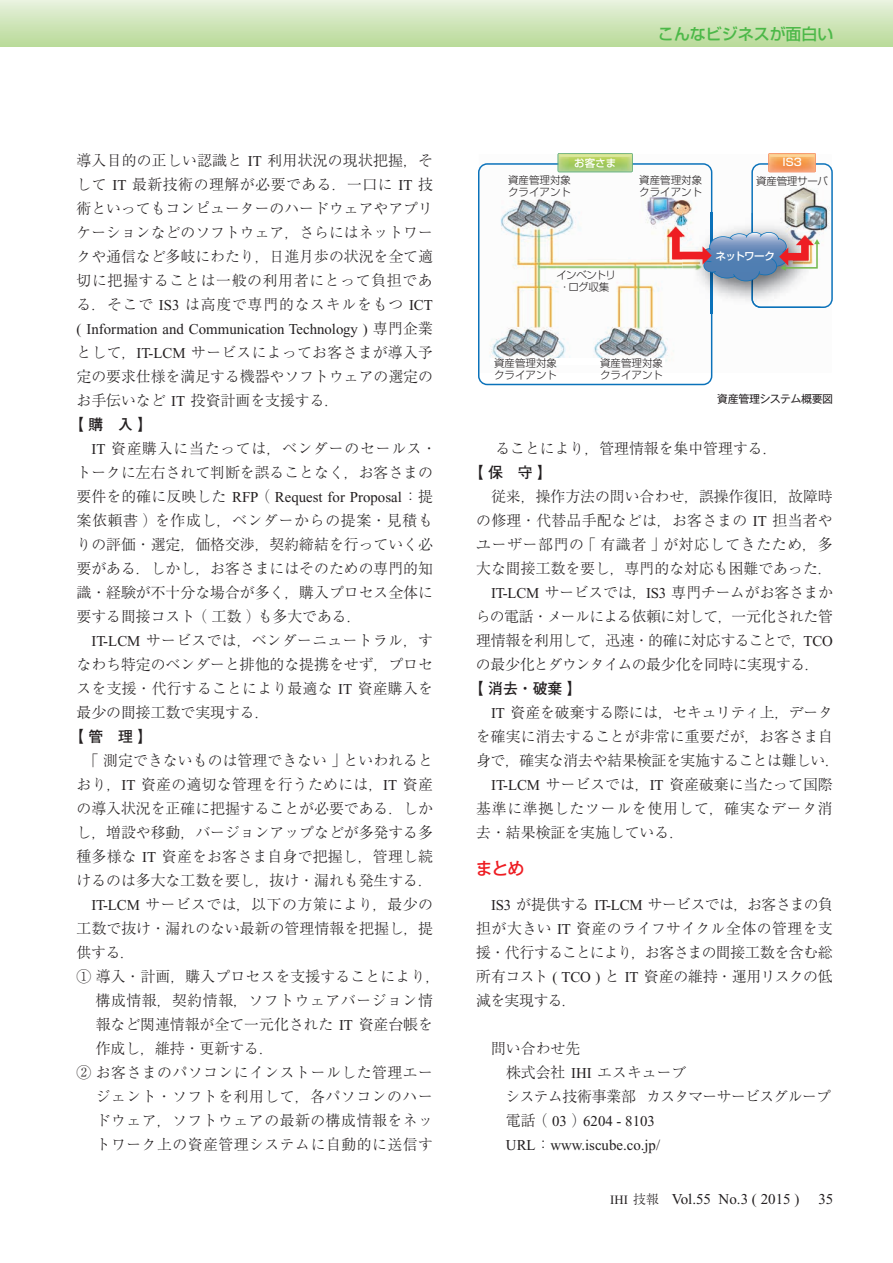
<style>
.page{position:relative;width:893px;height:1263px;background:#fff}
.page>*{position:absolute;margin:0;border:0;box-sizing:border-box;transform-origin:0 0}
.t1{font:500 17.25px "Gothic MB101 Pro";color:#ee1d23}
.t2{font:500 15.9px "Shin Go Pro";color:#4cb848}
.t3{font:300 15px/24px "Ryumin Pro";color:#231f20;text-align:justify}
.t4{font:15px/24px "Times New Roman";color:#231f20}
.t5{font:300 15px "Ryumin Pro";letter-spacing:.035em;color:#231f20}
.t6{font:300 15px/24px "Ryumin Pro";letter-spacing:-.02em;color:#231f20}
.t7{font:300 15px "Ryumin Pro";letter-spacing:-.03em;color:#231f20}
.t8{font:300 15px "Ryumin Pro";letter-spacing:-.04em;color:#231f20}
.t9{font:300 15px "Ryumin Pro";letter-spacing:.02em;color:#231f20}
.t10{font:300 15px "Ryumin Pro";letter-spacing:.03em;color:#231f20}
.t11{font:300 15px "Ryumin Pro";letter-spacing:-.035em;color:#231f20}
.t12{font:300 15px "Ryumin Pro";letter-spacing:.045em;color:#231f20}
.t13{font:300 15px "Ryumin Pro";letter-spacing:.05em;color:#231f20}
.t14{font:700 15px "Futo Go B101 Pro";color:#231f20}
.t15{font:10.95px "Gothic MB101 Pro";letter-spacing:-.035em;color:#231f20}
.t16{font:300 10.5px/12px "Shin Go Pro";color:#231f20}
.t17{font:500 10.5px "Shin Go Pro";letter-spacing:-.02em;color:#fff}
.t18{font:300 10.5px/12px "Shin Go Pro";letter-spacing:-.05em;color:#231f20}
.t19{font:300 10.5px "Shin Go Pro";letter-spacing:-.025em;color:#231f20}
.s1{font-family:"Times New Roman";font-weight:400}
.s2{font-family:"Ryumin Pro";font-weight:300}
.s3{font-size:12.75px}
.s4{font-family:"Ryumin Pro";font-weight:300;font-size:12.75px}
</style>
<div class="page">
<div style="left:0;top:0;width:893px;height:47px;background:linear-gradient(to bottom,#e8f2de,#b8da97)"></div>
<svg style="left:478px;top:163px;width:234px;height:222px"></svg>
<img style="left:558px;top:153px;width:75px;height:19px">
<img style="left:559px;top:155px;width:72px;height:2px">
<img style="left:682px;top:308px;width:31px;height:5px">
<img style="left:667px;top:153px;width:166px;height:155px">
<p class="t2" style="left:658px;top:21px;width:177px">こんなビジネスが面白い</p>
<p class="t3" style="left:77px;top:147px;width:358px">導入目的の正しい認識と <span class="s1">IT</span> 利用状況の現状把握，そして <span class="s1">IT</span> 最新技術の理解が必要である．一口に <span class="s1">IT</span> 技術といってもコンピューターのハードウェアやアプリケーションなどのソフトウェア，さらにはネットワークや通信など多岐にわたり，日進月歩の状況を全て適切に把握することは一般の利用者にとって負担である．そこで <span class="s1">IS3</span> は高度で専門的なスキルをもつ <span class="s1">ICT</span></p>
<p class="t4" style="left:77px;top:317px;width:358px">( Information and Communication Technology ) <span class="s2">専門企業</span></p>
<p class="t3" style="left:77px;top:339px;width:358px">として，<span class="s1">IT-LCM</span> サービスによってお客さまが導入予定の要求仕様を満足する機器やソフトウェアの選定のお手伝いなど <span class="s1">IT</span> 投資計画を支援する．</p>
<p class="t14" style="left:69px;top:413px;width:85px">【購　入】</p>
<p class="t3" style="left:77px;top:435px;width:362px;text-align:right"><span class="s1">IT</span> 資産購入に当たっては，ベンダーのセールス・トークに左右されて判断を誤ることなく，お客さまの</p>
<p class="t4" style="left:77px;top:485px;width:358px"><span class="s2">要件を的確に反映した</span> RFP<span class="s2">（</span> Request for Proposal <span class="s2">：提</span></p>
<p class="t3" style="left:77px;top:507px;width:358px">案依頼書）を作成し，ベンダーからの提案・見積もりの評価・選定，価格交渉，契約締結を行っていく必要がある．しかし，お客さまにはそのための専門的知識・経験が不十分な場合が多く，購入プロセス全体に要する間接コスト（工数）も多大である．</p>
<p class="t3" style="left:77px;top:627px;width:358px;text-indent:15px"><span class="s1">IT-LCM</span> サービスでは，ベンダーニュートラル，すなわち特定のベンダーと排他的な提携をせず，プロセスを支援・代行することにより最適な <span class="s1">IT</span> 資産購入を最少の間接工数で実現する．</p>
<p class="t14" style="left:69px;top:725px;width:85px">【管　理】</p>
<p class="t3" style="left:84px;top:747px;width:350px">「測定できないものは管理できない」といわれると</p>
<p class="t9" style="left:77px;top:773px;width:358px">おり，<span class="s1">IT</span> 資産の適切な管理を行うためには，<span class="s1">IT</span> 資産</p>
<p class="t3" style="left:77px;top:795px;width:358px">の導入状況を正確に把握することが必要である．しか</p>
<p class="t3" style="left:77px;top:819px;width:358px">し，増設や移動，バージョンアップなどが多発する多</p>
<p class="t3" style="left:77px;top:843px;width:358px">種多様な <span class="s1">IT</span> 資産をお客さま自身で把握し，管理し続</p>
<p class="t3" style="left:77px;top:867px;width:358px">けるのは多大な工数を要し，抜け・漏れも発生する．</p>
<p class="t10" style="left:91px;top:893px;width:343px"><span class="s1">IT-LCM</span> サービスでは，以下の方策により，最少の</p>
<p class="t3" style="left:76px;top:915px;width:358px">工数で抜け・漏れのない最新の管理情報を把握し，提</p>
<p class="t3" style="left:76px;top:939px;width:60px">供する．</p>
<p class="t3" style="left:77px;top:963px;width:365px">① 導入・計画，購入プロセスを支援することにより，</p>
<p class="t5" style="left:96px;top:989px;width:339px">構成情報，契約情報，ソフトウェアバージョン情</p>
<p class="t3" style="left:96px;top:1011px;width:339px">報など関連情報が全て一元化された <span class="s1">IT</span> 資産台帳を</p>
<p class="t3" style="left:96px;top:1035px;width:180px">作成し，維持・更新する．</p>
<p class="t5" style="left:77px;top:1061px;width:358px">② お客さまのパソコンにインストールした管理エー</p>
<p class="t5" style="left:96px;top:1085px;width:339px">ジェント・ソフトを利用して，各パソコンのハー</p>
<p class="t5" style="left:96px;top:1109px;width:339px">ドウェア，ソフトウェアの最新の構成情報をネッ</p>
<p class="t5" style="left:96px;top:1133px;width:339px">トワーク上の資産管理システムに自動的に送信す</p>
<p class="t17" style="left:574px;top:154px;width:43px">お客さま</p>
<p class="t17" style="left:782px;top:154px;width:21px">IS3</p>
<p class="t16" style="left:508px;top:173px;width:64px">資産管理対象クライアント</p>
<p class="t18" style="left:556px;top:268px;width:61px">インベントリ・ログ収集</p>
<p class="t16" style="left:639px;top:173px;width:64px">資産管理対象クライアント</p>
<p class="t19" style="left:756px;top:173px;width:73px">資産管理サーバ</p>
<p class="t17" style="left:715px;top:248px;width:61px">ネットワーク</p>
<p class="t16" style="left:494px;top:356px;width:64px">資産管理対象クライアント</p>
<p class="t16" style="left:600px;top:356px;width:64px">資産管理対象クライアント</p>
<p class="t15" style="left:717px;top:390px;width:117px">資産管理システム概要図</p>
<p class="t3" style="left:495px;top:435px;width:284px">ることにより，管理情報を集中管理する．</p>
<p class="t14" style="left:469px;top:461px;width:85px">【保　守】</p>
<p class="t3" style="left:491px;top:483px;width:343px">従来，操作方法の問い合わせ，誤操作復旧，故障時</p>
<p class="t3" style="left:476px;top:507px;width:358px">の修理・代替品手配などは，お客さまの <span class="s1">IT</span> 担当者や</p>
<p class="t12" style="left:476px;top:533px;width:358px">ユーザー部門の「有識者」が対応してきたため，多</p>
<p class="t3" style="left:476px;top:555px;width:358px">大な間接工数を要し，専門的な対応も困難であった．</p>
<p class="t3" style="left:491px;top:579px;width:343px"><span class="s1">IT-LCM</span> サービスでは，<span class="s1">IS3</span> 専門チームがお客さまか</p>
<p class="t8" style="left:476px;top:605px;width:359px">らの電話・メールによる依頼に対して，一元化された管</p>
<p class="t7" style="left:476px;top:629px;width:358px">理情報を利用して，迅速・的確に対応することで，<span class="s1">TCO</span></p>
<p class="t11" style="left:476px;top:653px;width:345px">の最少化とダウンタイムの最少化を同時に実現する．</p>
<p class="t14" style="left:469px;top:677px;width:114px">【消去・破棄】</p>
<p class="t3" style="left:491px;top:699px;width:343px"><span class="s1">IT</span> 資産を破棄する際には，セキュリティ上，データ</p>
<p class="t3" style="left:476px;top:723px;width:358px">を確実に消去することが非常に重要だが，お客さま自</p>
<p class="t6" style="left:476px;top:747px;width:365px">身で，確実な消去や結果検証を実施することは難しい．</p>
<p class="t3" style="left:491px;top:771px;width:343px"><span class="s1">IT-LCM</span> サービスでは，<span class="s1">IT</span> 資産破棄に当たって国際</p>
<p class="t13" style="left:476px;top:797px;width:358px">基準に準拠したツールを使用して，確実なデータ消</p>
<p class="t3" style="left:476px;top:819px;width:209px">去・結果検証を実施している．</p>
<p class="t1" style="left:476px;top:854px;width:51px">まとめ</p>
<p class="t3" style="left:476px;top:891px;width:358px;text-indent:15px"><span class="s1">IS3</span> が提供する <span class="s1">IT-LCM</span> サービスでは，お客さまの負担が大きい <span class="s1">IT</span> 資産のライフサイクル全体の管理を支援・代行することにより，お客さまの間接工数を含む総所有コスト <span class="s1">( TCO )</span> と <span class="s1">IT</span> 資産の維持・運用リスクの低減を実現する．</p>
<p class="t6" style="left:506px;top:1035px;width:327px;text-indent:-14px">問い合わせ先<br>株式会社 <span class="s1">IHI</span> エスキューブ<br>システム技術事業部 カスタマーサービスグループ</p>
<p class="t4" style="left:506px;top:1109px;width:156px"><span class="s2">電話（</span> 03 <span class="s2">）</span>6204 - 8103<br>URL<span class="s2">：</span>www.iscube.co.jp/</p>
<p class="t4" style="left:610px;top:1187px;width:191px"><span class="s3">IHI</span> <span class="s4">技報　</span>Vol.55 No.3 ( 2015 )</p>
<p class="t4" style="left:818px;top:1187px;width:16px">35</p>
</div>
